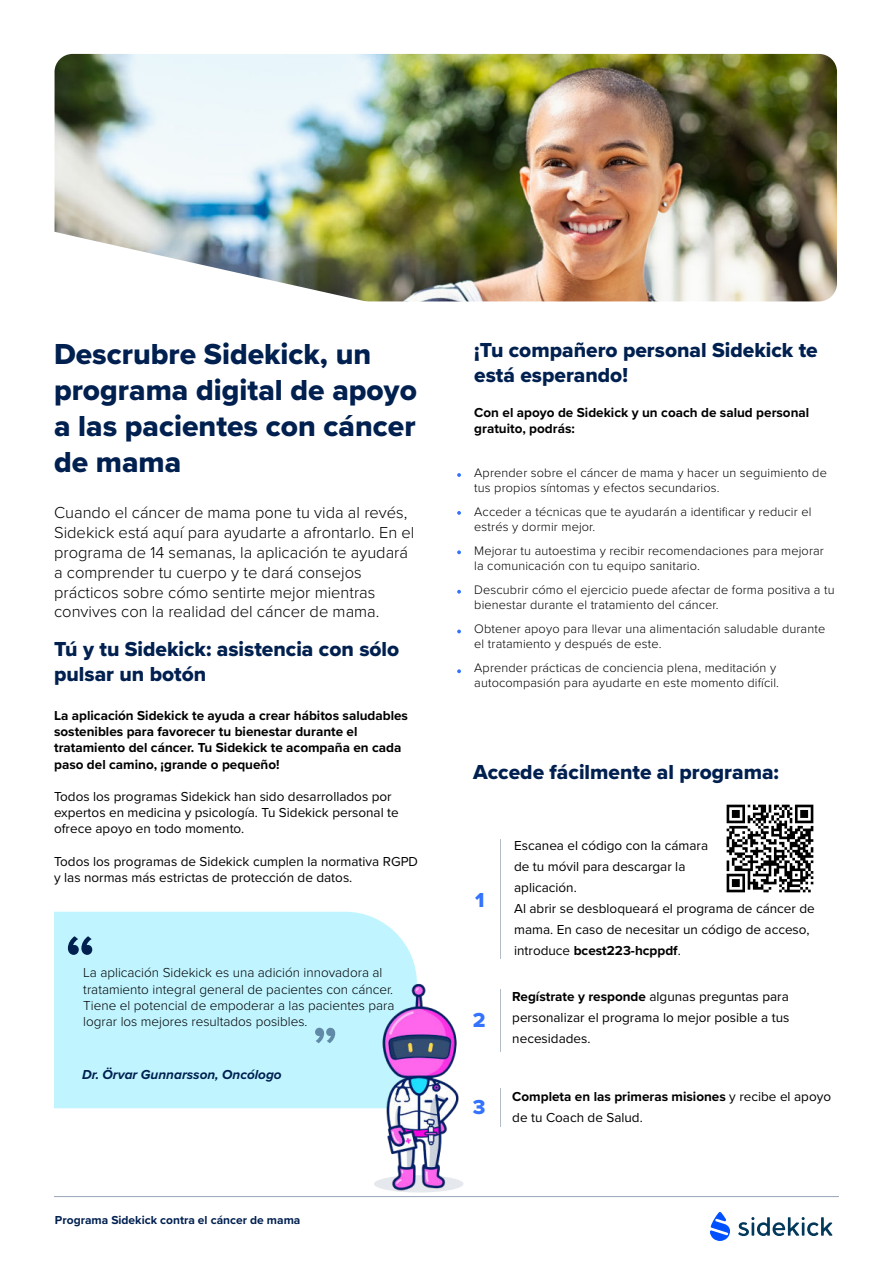
<style>
.page{position:relative;width:893px;height:1263px;background:#fff}
.page>*{position:absolute;margin:0;border:0;box-sizing:border-box;transform-origin:0 0}
.t1{font:700 64.8px "Proxima Nova";color:#002050}
.t2{font:700 54px "Proxima Nova";color:#002050}
.t3{font:30px/36px "Proxima Nova Extrabld";color:#002050}
.t4{font:21px/25.2px "Proxima Nova Extrabld";color:#002050}
.t5{font:21px "Proxima Nova Extrabld";color:#3373ff}
.t6{font:300 16.5px/19.8px "Proxima Nova";color:#000}
.t7{font:13.5px/21px "Proxima Nova";color:#000}
.t8{font:700 13.5px/16.2px "Proxima Nova";color:#000}
.t9{font:300 13.5px/16.2px "Proxima Nova";color:#000}
.t10{font:italic 700 13.5px "Proxima Nova";color:#002050}
.t11{font:300 12.75px/15px "Proxima Nova";letter-spacing:.01em;color:#000}
.t12{font:700 12px "Proxima Nova";color:#002050}
.s1{font-weight:700}
</style>
<div class="page">
<hr style="left:500px;top:989px;width:1px;height:63px;background:#b2bcc4">
<hr style="left:500px;top:839px;width:1px;height:120px;background:#b2bcc4">
<hr style="left:500px;top:1088px;width:1px;height:39px;background:#b2bcc4">
<img style="left:54px;top:53px;width:783px;height:249px">
<hr style="left:54px;top:1196px;width:785px;height:1px;background:#99a6b9">
<svg style="left:710px;top:1212px;width:20px;height:29px"></svg>
<svg style="left:738px;top:1217px;width:94px;height:19px"></svg>
<svg style="left:457px;top:473px;width:4px;height:4px"></svg>
<svg style="left:457px;top:511px;width:4px;height:4px"></svg>
<svg style="left:457px;top:550px;width:4px;height:4px"></svg>
<svg style="left:457px;top:590px;width:4px;height:4px"></svg>
<svg style="left:457px;top:630px;width:4px;height:3px"></svg>
<div style="left:54px;top:912px;width:363px;height:196px;background:#c0f5ff"></div>
<img style="left:372px;top:981px;width:90px;height:212px">
<svg style="left:457px;top:669px;width:4px;height:4px"></svg>
<img style="left:726px;top:804px;width:88px;height:89px">
<h3 class="t3" style="left:54px;top:338px;width:364px">Descrubre Sidekick, un programa digital de apoyo a las pacientes con cáncer de mama</h3>
<p class="t6" style="left:54px;top:504px;width:362px">Cuando el cáncer de mama pone tu vida al revés, Sidekick está aquí para ayudarte a afrontarlo. En el programa de 14 semanas, la aplicación te ayudará a comprender tu cuerpo y te dará consejos prácticos sobre cómo sentirte mejor mientras convives con la realidad del cáncer de mama.</p>
<h3 class="t4" style="left:54px;top:637px;width:347px">Tú y tu Sidekick: asistencia con sólo pulsar un botón</h3>
<p class="t8" style="left:54px;top:708px;width:355px">La aplicación Sidekick te ayuda a crear hábitos saludables sostenibles para favorecer tu bienestar durante el tratamiento del cáncer. Tu Sidekick te acompaña en cada paso del camino, ¡grande o pequeño!</p>
<p class="t7" style="left:54px;top:789px;width:346px;line-height:16.2px">Todos los programas Sidekick han sido desarrollados por expertos en medicina y psicología. Tu Sidekick personal te ofrece apoyo en todo momento.</p>
<p class="t7" style="left:54px;top:854px;width:365px;line-height:16.2px">Todos los programas de Sidekick cumplen la normativa RGPD y las normas más estrictas de protección de datos.</p>
<h1 class="t1" style="left:95px;top:994px;width:32px;rotate:-180deg">,,</h1>
<p class="t9" style="left:83px;top:965px;width:313px">La aplicación Sidekick es una adición innovadora al tratamiento integral general de pacientes con cáncer.<br>Tiene el potencial de empoderar a las pacientes para lograr los mejores resultados posibles.</p>
<h2 class="t2" style="left:312px;top:995px;width:26px">,,</h2>
<p class="t10" style="left:82px;top:1067px;width:201px">Dr. Örvar Gunnarsson, Oncólogo</p>
<p class="t12" style="left:55px;top:1214px;width:247px">Programa Sidekick contra el cáncer de mama</p>
<h3 class="t4" style="left:474px;top:338px;width:345px">¡Tu compañero personal Sidekick te está esperando!</h3>
<p class="t8" style="left:474px;top:405px;width:337px">Con el apoyo de Sidekick y un coach de salud personal gratuito, podrás:</p>
<p class="t11" style="left:474px;top:466px;width:354px">Aprender sobre el cáncer de mama y hacer un seguimiento de tus propios síntomas y efectos secundarios.</p>
<p class="t11" style="left:474px;top:505px;width:339px">Acceder a técnicas que te ayudarán a identificar y reducir el estrés y dormir mejor.</p>
<p class="t11" style="left:474px;top:544px;width:351px">Mejorar tu autoestima y recibir recomendaciones para mejorar la comunicación con tu equipo sanitario.</p>
<p class="t11" style="left:474px;top:583px;width:362px">Descubrir cómo el ejercicio puede afectar de forma positiva a tu bienestar durante el tratamiento del cáncer.</p>
<p class="t11" style="left:474px;top:622px;width:353px">Obtener apoyo para llevar una alimentación saludable durante el tratamiento y después de este.</p>
<p class="t11" style="left:474px;top:661px;width:306px">Aprender prácticas de conciencia plena, meditación y autocompasión para ayudarte en este momento difícil.</p>
<h3 class="t4" style="left:473px;top:761px;width:307px">Accede fácilmente al programa:</h3>
<h3 class="t5" style="left:475px;top:891px;width:11px">1</h3>
<h3 class="t5" style="left:473px;top:1011px;width:14px">2</h3>
<h3 class="t5" style="left:473px;top:1099px;width:14px">3</h3>
<p class="t7" style="left:514px;top:835px;width:302px">Escanea el código con la cámara<br>de tu móvil para descargar la<br>aplicación.<br>Al abrir se desbloqueará el programa de cáncer de mama. En caso de necesitar un código de acceso, introduce <span class="s1">bcest223-hcppdf</span>.</p>
<p class="t7" style="left:512px;top:986px;width:279px;text-align:justify"><span class="s1">Regístrate y responde</span> algunas preguntas para personalizar el programa lo mejor posible a tus necesidades.</p>
<p class="t7" style="left:512px;top:1086px;width:320px"><span class="s1">Completa en las primeras misiones</span> y recibe el apoyo de tu Coach de Salud.</p>
</div>
